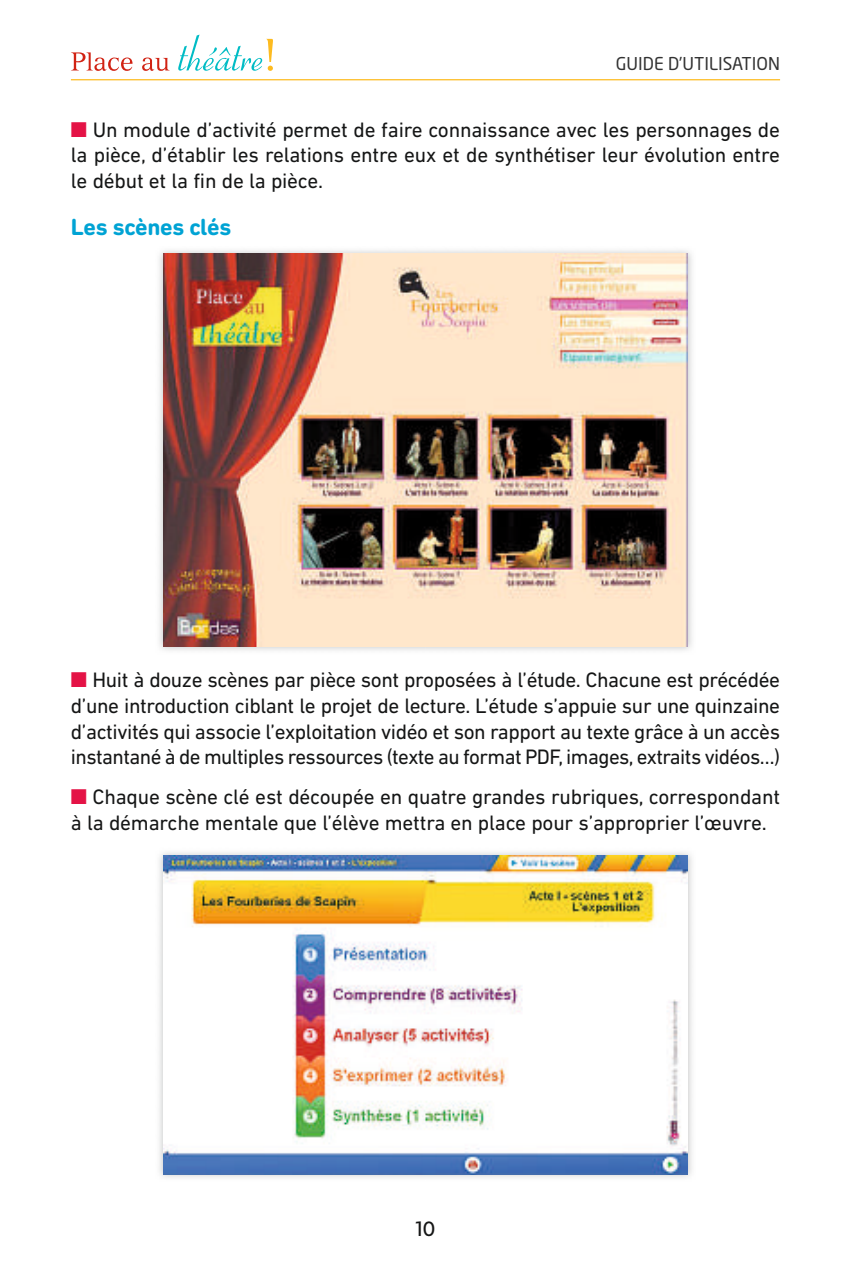
<style>
.page{position:relative;width:851px;height:1276px;background:#fff}
.page>*{position:absolute;margin:0;border:0;box-sizing:border-box;transform-origin:0 0}
.t1{font:700 23.75px "DIN Next Rounded LT Pro";letter-spacing:-.015em;color:#00a3d4}
.t2{font:500 22.5px "Agenda";color:#151616}
.t3{font:21.25px/25.8px "DIN Next LT Pro";letter-spacing:-.01em;color:#151616;text-align:justify}
.t4{font:17.5px "Neo Sans Std";color:#333}
.s1{color:#e41346}
</style>
<div class="page">
<svg style="left:71px;top:52px;width:99px;height:19px"></svg>
<svg style="left:178px;top:35px;width:95px;height:36px"></svg>
<hr style="left:71px;top:79px;width:709px;height:1px;background:#fdbb20">
<img style="left:159px;top:250px;width:533px;height:401px">
<img style="left:163px;top:254px;width:525px;height:392px">
<img style="left:159px;top:852px;width:533px;height:326px">
<img style="left:163px;top:856px;width:525px;height:318px">
<p class="t4" style="left:615px;top:57px;width:166px">GUIDE D’UTILISATION</p>
<p class="t3" style="left:71px;top:116px;width:710px"><span class="s1">■</span> Un module d’activité permet de faire connaissance avec les personnages de la pièce, d’établir les relations entre eux et de synthétiser leur évolution entre le début et la fin de la pièce.</p>
<p class="t1" style="left:71px;top:213px;width:162px">Les scènes clés</p>
<p class="t3" style="left:71px;top:667px;width:710px"><span class="s1">■</span> Huit à douze scènes par pièce sont proposées à l’étude. Chacune est précédée d’une introduction ciblant le projet de lecture. L’étude s’appuie sur une quinzaine d’activités qui associe l’exploitation vidéo et son rapport au texte grâce à un accès instantané à de multiples ressources (texte au format PDF, images, extraits vidéos…)</p>
<p class="t3" style="left:71px;top:783px;width:710px"><span class="s1">■</span> Chaque scène clé est découpée en quatre grandes rubriques, correspondant à la démarche mentale que l’élève mettra en place pour s’approprier l’œuvre.</p>
<p class="t2" style="left:415px;top:1221px;width:21px">10</p>
</div>
